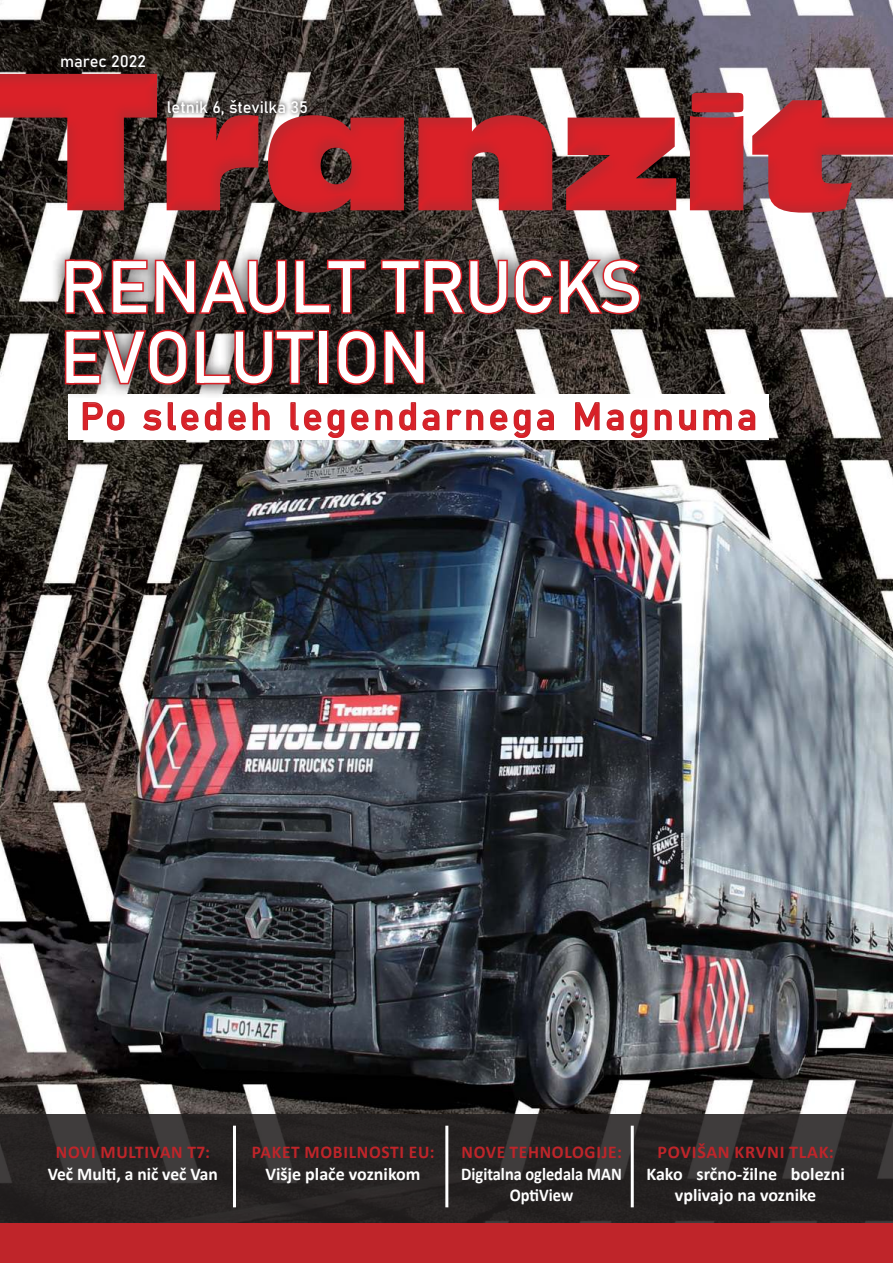
<style>
.page{position:relative;width:893px;height:1263px;background:#fff}
.page>*{position:absolute;margin:0;border:0;box-sizing:border-box;transform-origin:0 0}
.t1{font:72px/70.5px "Bahnschrift";letter-spacing:-.01em;color:#fff}
.t2{font:37.5px "Bahnschrift";letter-spacing:.08em;color:#d92027}
.t3{font:700 18px/21.6px "Calibri";color:#fff;text-align:center}
.t4{font:700 18px "Calibri";letter-spacing:.04em;color:#bf252a}
.t5{font:700 18px/21.6px "Calibri";color:#fff;text-align:center;scale:.91 1}
.t6{font:16.5px "Bahnschrift";color:#fff}
</style>
<div class="page">
<img style="left:0;top:0;width:893px;height:1114px">
<img style="left:0;top:74px;width:743px;height:136px">
<img style="left:752px;top:100px;width:141px;height:113px">
<img style="left:167px;top:119px;width:91px;height:91px">
<img style="left:268px;top:115px;width:475px;height:98px">
<img style="left:566px;top:118px;width:110px;height:92px">
<svg style="left:57px;top:50px;width:93px;height:21px;background:#1c1915"></svg>
<svg style="left:164px;top:95px;width:148px;height:24px;background:#766967"></svg>
<div style="left:68px;top:394px;width:701px;height:46px;background:#fff"></div>
<svg style="left:51px;top:245px;width:603px;height:153px;background:#524d49"></svg>
<svg style="left:63px;top:258px;width:305px;height:58px;background:#692e2e"></svg>
<svg style="left:379px;top:257px;width:263px;height:59px;background:#6a3131"></svg>
<svg style="left:63px;top:328px;width:377px;height:119px"></svg>
<svg style="left:446px;top:377px;width:109px;height:70px"></svg>
<svg style="left:574px;top:385px;width:26px;height:46px"></svg>
<svg style="left:606px;top:377px;width:42px;height:70px"></svg>
<svg style="left:654px;top:409px;width:18px;height:36px"></svg>
<svg style="left:678px;top:377px;width:19px;height:54px"></svg>
<svg style="left:703px;top:409px;width:53px;height:36px"></svg>
<svg style="left:0;top:1114px;width:893px;height:110px;background:#2a2626"></svg>
<hr style="left:233px;top:1126px;width:3px;height:81px;background:#fff">
<hr style="left:445px;top:1126px;width:3px;height:81px;background:#fff">
<hr style="left:631px;top:1126px;width:3px;height:81px;background:#fff">
<div style="left:0;top:1224px;width:893px;height:39px;background:#bf252a"></div>
<p class="t6" style="left:60px;top:51px;width:87px">marec 2022</p>
<p class="t6" style="left:167px;top:97px;width:143px">letnik 6, številka 35</p>
<h1 class="t1" style="left:60px;top:251px;width:584px">RENAULT TRUCKS<br>EVOLUTION</h1>
<h2 class="t2" style="left:80px;top:394px;width:679px">Po sledeh legendarnega Magnuma</h2>
<p class="t4" style="left:56px;top:1141px;width:156px">NOVI MULTIVAN T7:</p>
<p class="t3" style="left:48px;top:1163px;width:172px">Več Multi, a nič več Van</p>
<p class="t4" style="left:252px;top:1141px;width:184px">PAKET MOBILNOSTI EU:</p>
<p class="t3" style="left:265px;top:1163px;width:157px">Višje plače voznikom</p>
<p class="t4" style="left:462px;top:1141px;width:162px">NOVE TEHNOLOGIJE:</p>
<p class="t5" style="left:461px;top:1163px;width:178px">Digitalna ogledala MAN<br>OptiView</p>
<p class="t4" style="left:658px;top:1141px;width:178px">POVIŠAN KRVNI TLAK:</p>
<p class="t3" style="left:646px;top:1163px;width:200px">Kako srčno-žilne bolezni vplivajo na voznike</p>
</div>
